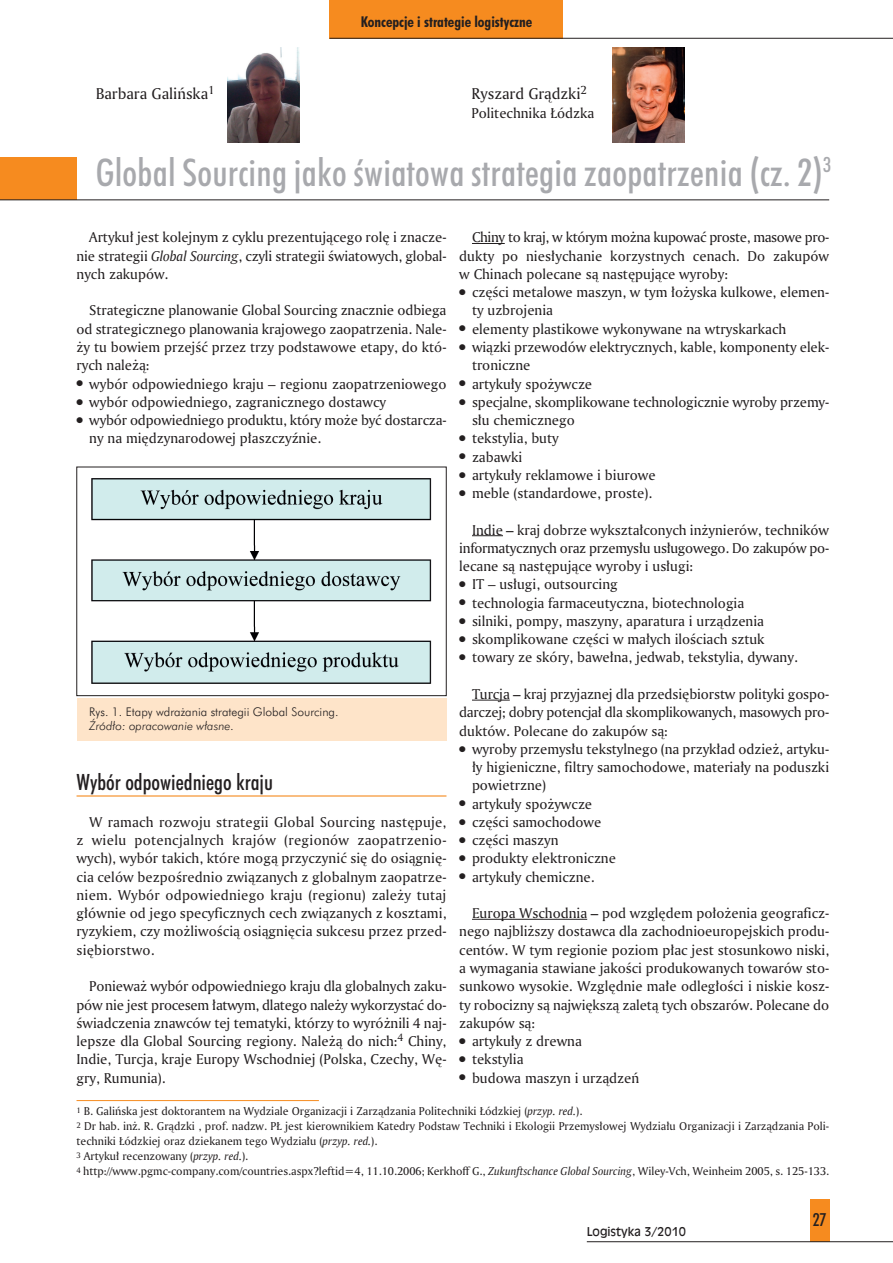
<style>
.page{position:relative;width:893px;height:1263px;background:#fff}
.page>*{position:absolute;margin:0;border:0;box-sizing:border-box;transform-origin:0 0}
.t1{font:38.25px "Futura Md Cn EU";letter-spacing:.005em;color:#a8a9ad}
.t2{font:22.5px "Futura Md Cn EU";color:#231f20}
.t3{font:18px "Futura Md Cn EU";color:#231f20}
.t4{font:16.5px "Amerigo EU";color:#231f20}
.t5{font:15px/18.3px "Amerigo EU";color:#231f20;text-align:justify}
.t6{font:15px "Futura Bd Cn EU";color:#231f20}
.t7{font:12px/15px "Amerigo EU";color:#231f20}
.t8{font:12px "Futura Lt EU";color:#231f20}
.t9{font:italic 12px "Futura Lt EU";color:#231f20}
.t10{font:12px "Incised 901 EU";color:#231f20}
.s1{font-style:italic}
.s2{font-weight:700}
</style>
<div class="page">
<div style="left:810px;top:1199px;width:19px;height:43px;background:#f68b1f"></div>
<div style="left:330px;top:0;width:233px;height:38px;background:#f68b1f"></div>
<hr style="left:330px;top:38px;width:563px;height:1px;background:#231f20">
<hr style="left:587px;top:1241px;width:306px;height:1px;background:#231f20">
<div style="left:0;top:157px;width:77px;height:43px;background:#f68b1f"></div>
<hr style="left:77px;top:795px;width:369px;height:1px;background:#f68b1f">
<hr style="left:472px;top:243px;width:33px;height:1px;background:#231f20">
<hr style="left:472px;top:535px;width:31px;height:1px;background:#231f20">
<hr style="left:472px;top:700px;width:38px;height:1px;background:#231f20">
<hr style="left:472px;top:919px;width:115px;height:1px;background:#231f20">
<hr style="left:0;top:199px;width:829px;height:1px;background:#231f20">
<img style="left:227px;top:47px;width:72px;height:96px">
<img style="left:612px;top:47px;width:73px;height:96px">
<hr style="left:77px;top:1100px;width:242px;height:1px;background:#f68b1f">
<div style="left:77px;top:699px;width:369px;height:42px;background:#fee4c9"></div>
<img style="left:91px;top:478px;width:341px;height:206px">
<div style="left:77px;top:467px;width:369px;height:229px;border:1px solid #231f20"></div>
<p class="t6" style="left:361px;top:15px;width:173px">Koncepcje i strategie logistyczne</p>
<p class="t4" style="left:96px;top:88px;width:120px">Bar ba ra Ga liń ska<sup>1</sup></p>
<p class="t4" style="left:471px;top:88px;width:117px">Ry szard Grądz ki<sup>2</sup></p>
<p class="t5" style="left:471px;top:105px;width:124px">Po li tech ni ka Łódz ka</p>
<h1 class="t1" style="left:96px;top:157px;width:737px">Glo bal So ur cing ja ko świa to wa stra te gia za opa trze nia (cz. 2)<sup>3</sup></h1>
<p class="t5" style="left:77px;top:229px;width:371px;text-indent:13px">Ar ty kuł jest ko lej nym z cy klu pre zen tu ją ce go ro lę i zna cze - nie stra te gii <span class="s1">Glo bal So ur cing</span>, czy li stra te gii świa to wych, glo bal - nych za ku pów.</p>
<p class="t5" style="left:77px;top:302px;width:371px;text-indent:13px">Stra te gicz ne pla no wa nie Glo bal So ur cing znacz nie od bie ga od stra te gicz ne go pla no wa nia kra jo we go za opa trze nia. Na le - ży tu bo wiem przejść przez trzy pod sta wo we eta py, do któ - rych na le żą:</p>
<p class="t5" style="left:77px;top:376px;width:371px">● wy bór od po wied nie go kra ju – re gio nu za opa trze nio we go</p>
<p class="t5" style="left:77px;top:394px;width:311px">● wy bór od po wied nie go, za gra nicz ne go do staw cy</p>
<p class="t5" style="left:89px;top:412px;width:359px;text-indent:-13px">● wy bór od po wied nie go pro duk tu, któ ry mo że być do star cza - ny na mię dzy na ro do wej płasz czyź nie.</p>
<p class="t8" style="left:89px;top:707px;width:251px">Rys. 1. Eta py wdra ża nia stra te gii Glo bal So ur cing.</p>
<p class="t9" style="left:89px;top:721px;width:146px">Źró dło: opra co wa nie wła sne.</p>
<h2 class="t2" style="left:77px;top:773px;width:198px">Wy bór od po wied nie go kra ju</h2>
<p class="t5" style="left:77px;top:814px;width:371px;text-indent:13px">W ra mach roz wo ju stra te gii Glo bal So ur cing na stę pu je, z wie lu po ten cjal nych kra jów (re gio nów za opa trze nio - wych), wy bór ta kich, któ re mo gą przy czy nić się do osią gnię - cia ce lów bez po śred nio zwią za nych z glo bal nym za opa trze - niem. Wy bór od po wied nie go kra ju (re gio nu) za le ży tu taj głów nie od je go spe cy ficz nych cech zwią za nych z kosz ta mi, ry zy kiem, czy moż li wo ścią osią gnię cia suk ce su przez przed - się bior stwo.</p>
<p class="t5" style="left:77px;top:978px;width:371px;text-indent:13px">Po nie waż wy bór od po wied nie go kra ju dla glo bal nych za ku - pów nie jest pro ce sem ła twym, dla te go na le ży wy ko rzy stać do - świad cze nia znaw ców tej te ma ty ki, któ rzy to wy róż ni li 4 naj - lep sze dla Glo bal So ur cing re gio ny. Na le żą do nich:<sup>4</sup> Chi ny, In die, Tur cja, kra je Eu ro py Wschod niej (Pol ska, Cze chy, Wę - gry, Ru mu nia).</p>
<p class="t5" style="left:459px;top:229px;width:371px;text-indent:13px">Chi ny to kraj, w któ rym moż na ku po wać pro ste, ma so we pro - duk ty po nie sły cha nie ko rzyst nych ce nach. Do za ku pów w Chi nach po le ca ne są na stę pu ją ce wy ro by:</p>
<p class="t5" style="left:472px;top:284px;width:359px;text-indent:-13px">● czę ści me ta lo we ma szyn, w tym ło ży ska kul ko we, ele men - ty uzbro je nia</p>
<p class="t5" style="left:459px;top:321px;width:328px">● ele men ty pla sti ko we wy ko ny wa ne na wtry skar kach</p>
<p class="t5" style="left:472px;top:339px;width:359px;text-indent:-13px">● wiąz ki prze wo dów elek trycz nych, ka ble, kom po nen ty elek - tro nicz ne</p>
<p class="t5" style="left:459px;top:376px;width:134px">● ar ty ku ły spo żyw cze</p>
<p class="t5" style="left:472px;top:394px;width:359px;text-indent:-13px">● spe cjal ne, skom pli ko wa ne tech no lo gicz nie wy ro by prze my - słu che micz ne go</p>
<p class="t5" style="left:459px;top:430px;width:101px">● tek sty lia, bu ty</p>
<p class="t5" style="left:459px;top:449px;width:65px">● za baw ki</p>
<p class="t5" style="left:459px;top:467px;width:198px">● ar ty ku ły re kla mo we i biu ro we</p>
<p class="t5" style="left:459px;top:485px;width:194px">● me ble (stan dar do we, pro ste).</p>
<p class="t5" style="left:459px;top:522px;width:371px;text-indent:13px">In die <span class="s2">–</span> kraj do brze wy kształ co nych in ży nie rów, tech ni ków in for ma tycz nych oraz prze my słu usłu go we go. Do za ku pów po - le ca ne są na stę pu ją ce wy ro by i usłu gi:</p>
<p class="t5" style="left:459px;top:576px;width:160px">● IT – usłu gi, out so ur cing</p>
<p class="t5" style="left:459px;top:595px;width:286px">● tech no lo gia far ma ceu tycz na, bio tech no lo gia</p>
<p class="t5" style="left:459px;top:613px;width:306px">● sil ni ki, pom py, ma szy ny, apa ra tu ra i urzą dze nia</p>
<p class="t5" style="left:459px;top:631px;width:307px">● skom pli ko wa ne czę ści w ma łych ilo ściach sztuk</p>
<p class="t5" style="left:459px;top:649px;width:340px">● to wa ry ze skó ry, ba weł na, je dwab, tek sty lia, dy wa ny.</p>
<p class="t5" style="left:459px;top:686px;width:371px;text-indent:13px">Tur cja <span class="s2">–</span> kraj przy ja znej dla przed się biorstw po li ty ki go spo - dar czej; do bry po ten cjał dla skom pli ko wa nych, ma so wych pro - duk tów. Po le ca ne do za ku pów są:</p>
<p class="t5" style="left:472px;top:741px;width:359px;text-indent:-13px">● wy ro by prze my słu tek styl ne go (na przy kład odzież, ar ty ku - ły hi gie nicz ne, fil try sa mo cho do we, ma te ria ły na po dusz ki po wietrz ne)</p>
<p class="t5" style="left:459px;top:796px;width:134px">● ar ty ku ły spo żyw cze</p>
<p class="t5" style="left:459px;top:814px;width:144px">● czę ści sa mo cho do we</p>
<p class="t5" style="left:459px;top:832px;width:101px">● czę ści ma szyn</p>
<p class="t5" style="left:459px;top:850px;width:158px">● pro duk ty elek tro nicz ne</p>
<p class="t5" style="left:459px;top:869px;width:137px">● ar ty ku ły che micz ne.</p>
<p class="t5" style="left:459px;top:905px;width:371px;text-indent:13px">Eu ro pa Wschod nia <span class="s2">–</span> pod wzglę dem po ło że nia geo gra ficz - ne go naj bliż szy do staw ca dla za chod nio eu ro pej skich pro du - cen tów. W tym re gio nie po ziom płac jest sto sun ko wo ni ski, a wy ma ga nia sta wia ne ja ko ści pro du ko wa nych to wa rów sto - sun ko wo wy so kie. Względ nie ma łe od le gło ści i ni skie kosz - ty ro bo ci zny są naj więk szą za le tą tych ob sza rów. Po le ca ne do za ku pów są:</p>
<p class="t5" style="left:459px;top:1033px;width:124px">● ar ty ku ły z drew na</p>
<p class="t5" style="left:459px;top:1051px;width:66px">● tek sty lia</p>
<p class="t5" style="left:459px;top:1070px;width:182px">● bu do wa ma szyn i urzą dzeń</p>
<p class="t7" style="left:77px;top:1105px;width:754px"><sup>1</sup> B. Ga liń ska jest dok to ran tem na Wy dzia le Or ga ni za cji i Za rzą dza nia Po li tech ni ki Łódz kiej (<span class="s1">przyp. red.</span>).<br><sup>2</sup> Dr hab. inż. R. Grądz ki , prof. nadzw. PŁ jest kie row ni kiem Ka te dry Pod staw Tech ni ki i Eko lo gii Prze my sło wej Wy dzia łu Or ga ni za cji i Za rzą dza nia Po li - tech ni ki Łódz kiej oraz dziekanem tego Wydziału (<span class="s1">przyp. red.</span>).<br><sup>3</sup> Ar ty kuł re cen zo wa ny (<span class="s1">przyp. red.</span>).<br><sup>4</sup> http://www.pgmc -com pa ny.com/co un tries.aspx?le ftid=4, 11.10.2006; Ker khoff G., <span class="s1">Zu kun ft schan ce Glo bal So ur cing</span>, Wi ley -Vch, We in he im 2005, s. 125-133.</p>
<p class="t10" style="left:587px;top:1224px;width:101px">Logistyka 3/2010</p>
<p class="t3" style="left:813px;top:1212px;width:15px">27</p>
</div>
